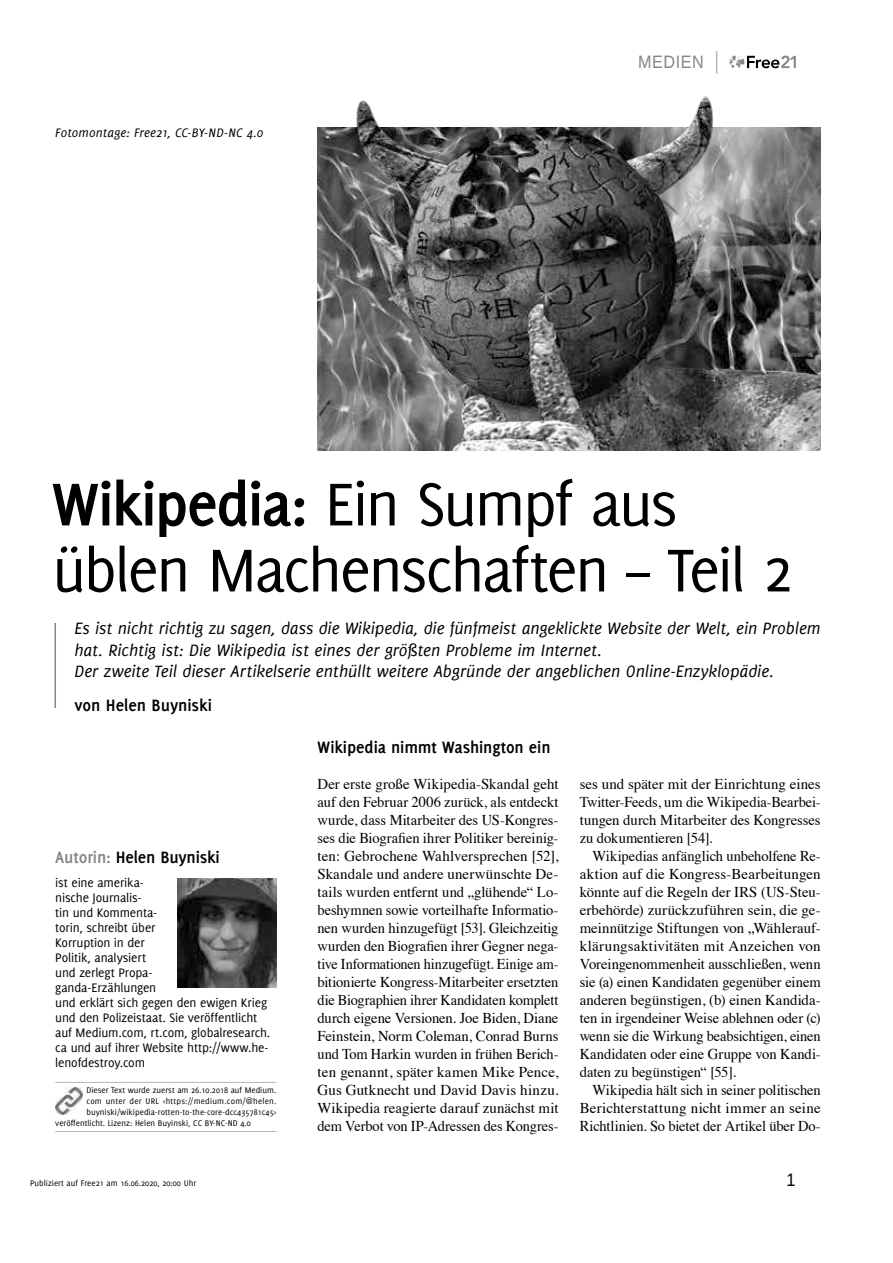
<style>
.page{position:relative;width:893px;height:1263px;background:#fff}
.page>*{position:absolute;margin:0;border:0;box-sizing:border-box;transform-origin:0 0}
.t1{font:66px/66px "Delicious";letter-spacing:-.04em;color:#000}
.t2{font:italic 18px/21.6px "Delicious";letter-spacing:-.005em;color:#000}
.t3{font:700 18px "Delicious";letter-spacing:-.01em;color:#000}
.t4{font:18px "Liberation Sans";letter-spacing:.03em;color:#868686;scale:.9 1}
.t5{font:18px "Liberation Sans";color:#000;scale:.9 1}
.t6{font:15px/18px "Times";letter-spacing:-.005em;color:#000;text-align:justify}
.t7{font:15px/18px "Times";letter-spacing:-.005em;color:#000;text-align:justify;scale:.96 1}
.t8{font:13.5px/15px "Delicious";letter-spacing:-.015em;color:#000}
.t9{font:italic 13.5px "Delicious";letter-spacing:.01em;color:#000}
.t10{font:9px "Delicious";color:#000}
.t11{font:9px "Delicious";letter-spacing:.02em;color:#000}
.s1{font-weight:700}
.s2{color:#868686}
</style>
<div class="page">
<svg style="left:730px;top:55px;width:66px;height:13px"></svg>
<svg style="left:716px;top:51px;width:1px;height:23px"></svg>
<hr style="left:55px;top:623px;width:1px;height:85px;background:#868686">
<img style="left:317px;top:96px;width:504px;height:355px">
<hr style="left:55px;top:1082px;width:221px;height:1px;background:#b6b6b6">
<hr style="left:55px;top:1131px;width:221px;height:1px;background:#b6b6b6">
<img style="left:55px;top:1088px;width:27px;height:27px">
<img style="left:178px;top:878px;width:98px;height:109px">
<p class="t9" style="left:55px;top:125px;width:209px">Fotomontage: Free21, CC-BY-ND-NC 4.0</p>
<p class="t4" style="left:638px;top:52px;width:74px">MEDIEN</p>
<h1 class="t1" style="left:52px;top:470px;width:742px"><span class="s1">Wikipedia:</span> Ein Sumpf aus üblen Machenschaften – Teil 2</h1>
<p class="t2" style="left:74px;top:617px;width:748px">Es ist nicht richtig zu sagen, dass die Wikipedia, die fünfmeist angeklickte Website der Welt, ein Problem hat. Richtig ist: Die Wikipedia ist eines der größten Probleme im Internet.<br>Der zweite Teil dieser Artikelserie enthüllt weitere Abgründe der angeblichen Online-Enzyklopädie.</p>
<p class="t3" style="left:74px;top:695px;width:139px">von Helen Buyniski</p>
<p class="t3" style="left:55px;top:847px;width:166px"><span class="s2">Autorin:</span> Helen Buyniski</p>
<p class="t8" style="left:55px;top:874px;width:217px">ist eine amerika-<br>nische Journalis-<br>tin und Kommenta-<br>torin, schreibt über<br>Korruption in der<br>Politik, analysiert<br>und zerlegt Propa-<br>ganda-Erzählungen<br>und erklärt sich gegen den ewigen Krieg und den Polizeistaat. Sie veröffentlicht auf Medium.com, rt.com, globalresearch. ca und auf ihrer Website http://www.he&shy;lenofdestroy.com</p>
<p class="t10" style="left:86px;top:1085px;width:191px">Dieser Text wurde zuerst am 26.10.2018 auf Medium.</p>
<p class="t11" style="left:86px;top:1096px;width:191px">com unter der URL &lt;https://medium.com/@helen.</p>
<p class="t10" style="left:86px;top:1107px;width:192px">buyniski/wikipedia-rotten-to-the-core-dcc435781c45&gt;</p>
<p class="t10" style="left:55px;top:1118px;width:197px">veröffentlicht. Lizenz: Helen Buyinski, CC BY-NC-ND 4.0</p>
<p class="t3" style="left:317px;top:737px;width:235px">Wikipedia nimmt Washington ein</p>
<p class="t6" style="left:317px;top:774px;width:242px">Der erste große Wikipedia-Skandal geht auf den Februar 2006 zurück, als entdeckt wurde, dass Mitarbeiter des US-Kongres&shy;ses die Biografien ihrer Politiker bereinig&shy;ten: Gebrochene Wahlversprechen [52], Skandale und andere unerwünschte De&shy;tails wurden entfernt und „glühende“ Lo&shy;beshymnen sowie vorteilhafte Informatio&shy;nen wurden hinzugefügt [53]. Gleichzeitig wurden den Biografien ihrer Gegner nega&shy;tive Informationen hinzugefügt. Einige am&shy;bitionierte Kongress-Mitarbeiter ersetzten die Biographien ihrer Kandidaten komplett durch eigene Versionen. Joe Biden, Diane Feinstein, Norm Coleman, Conrad Burns und Tom Harkin wurden in frühen Berich&shy;ten genannt, später kamen Mike Pence, Gus Gutknecht und David Davis hinzu.<br>Wikipedia reagierte darauf zunächst mit dem Verbot von IP-Adressen des Kongres-</p>
<p class="t6" style="left:580px;top:774px;width:242px">ses und später mit der Einrichtung eines Twitter-Feeds, um die Wikipedia-Bearbei&shy;tungen durch Mitarbeiter des Kongresses zu dokumentieren [54].</p>
<p class="t6" style="left:580px;top:846px;width:242px;text-indent:13px">Wikipedias anfänglich unbeholfene Re&shy;aktion auf die Kongress-Bearbeitungen könnte auf die Regeln der IRS (US-Steu&shy;erbehörde) zurückzuführen sein, die ge&shy;meinnützige Stiftungen von „Wählerauf&shy;klärungsaktivitäten mit Anzeichen von Voreingenommenheit ausschließen, wenn sie (a) einen Kandidaten gegenüber einem anderen begünstigen, (b) einen Kandida&shy;ten in irgendeiner Weise ablehnen oder (c) wenn sie die Wirkung beabsichtigen, einen Kandidaten oder eine Gruppe von Kandi&shy;daten zu begünstigen“ [55].</p>
<p class="t7" style="left:580px;top:1080px;width:252px;text-indent:13px">Wikipedia hält sich in seiner politischen Berichterstattung nicht immer an seine Richtlinien. So bietet der Artikel über Do-</p>
<p class="t10" style="left:30px;top:1177px;width:168px">Publiziert auf Free21 am 16.06.2020, 20:00 Uhr</p>
<p class="t5" style="left:787px;top:1169px;width:12px">1</p>
</div>
